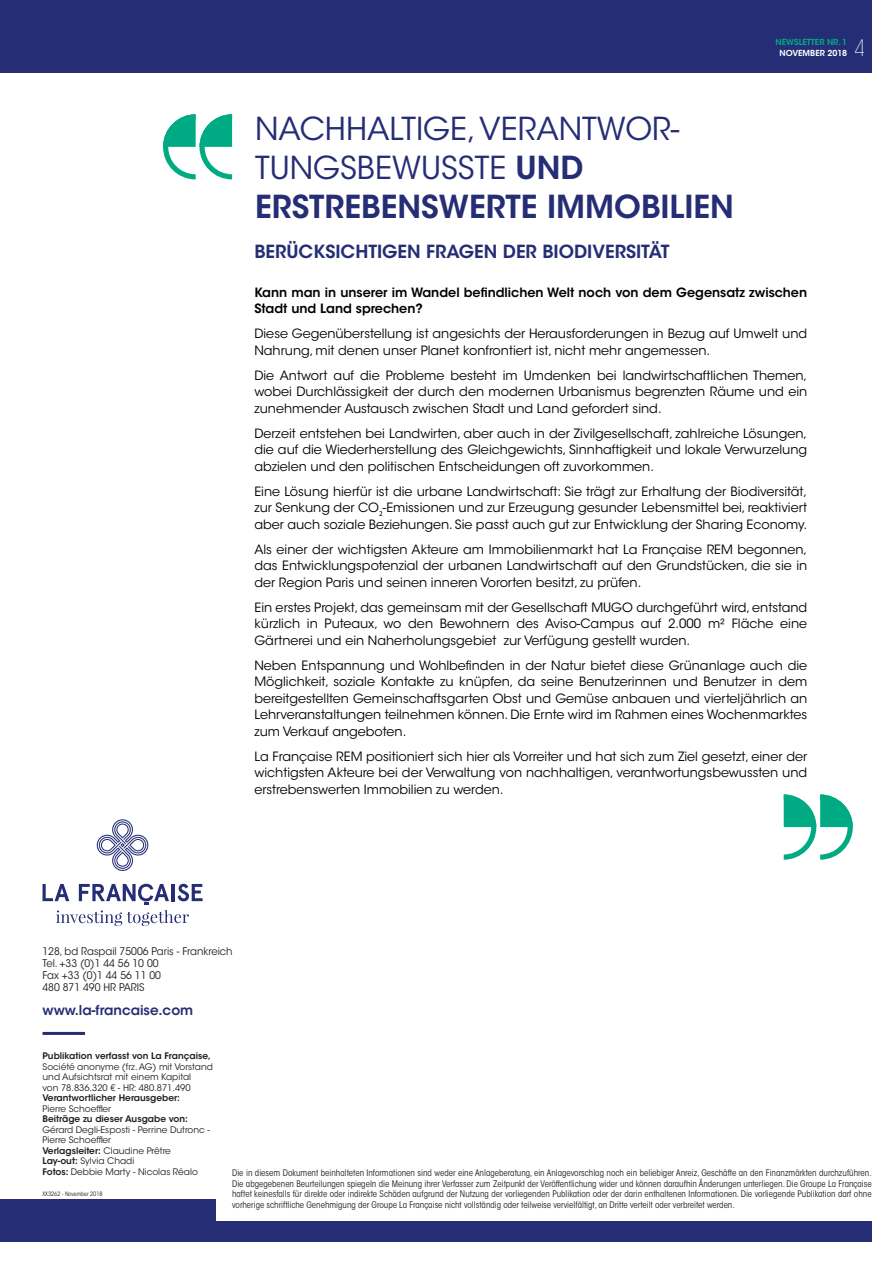
<style>
.page{position:relative;width:893px;height:1263px;background:#fff}
.page>*{position:absolute;margin:0;border:0;box-sizing:border-box;transform-origin:0 0}
.t1{font:31.5px/39px "ITC Avant Garde Std";color:#252e75}
.t2{font:200 condensed 22.5px "ITC Avant Garde Std";color:#fff}
.t3{font:600 18px "ITC Avant Garde Std";color:#252e75}
.t4{font:600 13.5px "ITC Avant Garde Std";color:#252e75}
.t5{font:12.75px/16.5px "ITC Avant Garde Std";color:#000001;text-align:justify}
.t6{font:600 12.75px/16.5px "ITC Avant Garde Std";color:#000001}
.t7{font:10.5px/12px "ITC Avant Garde Std";color:#231f20;scale:.96 1}
.t8{font:condensed 9px/10.5px "ITC Avant Garde Std";color:#231f20;text-align:justify}
.t9{font:9px/10.5px "ITC Avant Garde Std";color:#231f20}
.t10{font:600 9px "ITC Avant Garde Std";color:#231f20}
.t11{font:600 8.25px "ITC Avant Garde Std";color:#00ab84}
.t12{font:600 8.25px "ITC Avant Garde Std";color:#fff}
.t13{font:condensed 6px "ITC Avant Garde Std";color:#231f20}
.s1{font-weight:600}
</style>
<div class="page">
<div style="left:0;top:0;width:872px;height:72px;background:#252e75"></div>
<div style="left:0;top:1199px;width:872px;height:43px;background:#252e75"></div>
<div style="left:217px;top:1189px;width:676px;height:31px;background:#fff"></div>
<svg style="left:43px;top:884px;width:160px;height:42px"></svg>
<svg style="left:97px;top:819px;width:51px;height:52px"></svg>
<hr style="left:43px;top:1032px;width:42px;height:3px;background:#252e75">
<svg style="left:163px;top:114px;width:69px;height:65px"></svg>
<svg style="left:784px;top:794px;width:69px;height:66px"></svg>
<h1 class="t1" style="left:255px;top:110px;width:480px">NACHHALTIGE, VERANTWOR-<br>TUNGSBEWUSSTE <span class="s1">UND<br>ERSTREBENSWERTE IMMOBILIEN</span></h1>
<h3 class="t3" style="left:254px;top:240px;width:417px">BERÜCKSICHTIGEN FRAGEN DER BIODIVERSITÄT</h3>
<p class="t11" style="left:775px;top:37px;width:73px">NEWSLETTER NR. 1</p>
<p class="t12" style="left:779px;top:48px;width:69px">NOVEMBER 2018</p>
<h2 class="t2" style="left:854px;top:35px;width:13px">4</h2>
<p class="t6" style="left:254px;top:284px;width:554px">Kann man in unserer im Wandel befindlichen Welt noch von dem Gegensatz zwischen<br>Stadt und Land sprechen?</p>
<p class="t5" style="left:254px;top:325px;width:554px">Diese Gegenüberstellung ist angesichts der Herausforderungen in Bezug auf Umwelt und<br>Nahrung, mit denen unser Planet konfrontiert ist, nicht mehr angemessen.</p>
<p class="t5" style="left:254px;top:367px;width:554px">Die Antwort auf die Probleme besteht im Umdenken bei landwirtschaftlichen Themen, wobei Durchlässigkeit der durch den modernen Urbanismus begrenzten Räume und ein zunehmender Austausch zwischen Stadt und Land gefordert sind.</p>
<p class="t5" style="left:254px;top:425px;width:554px">Derzeit entstehen bei Landwirten, aber auch in der Zivilgesellschaft, zahlreiche Lösungen, die auf die Wiederherstellung des Gleichgewichts, Sinnhaftigkeit und lokale Verwurzelung abzielen und den politischen Entscheidungen oft zuvorkommen.</p>
<p class="t5" style="left:254px;top:483px;width:554px">Eine Lösung hierfür ist die urbane Landwirtschaft: Sie trägt zur Erhaltung der Biodiversität, zur Senkung der CO<sub>2</sub>-Emissionen und zur Erzeugung gesunder Lebensmittel bei, reaktiviert aber auch soziale Beziehungen. Sie passt auch gut zur Entwicklung der Sharing Economy.</p>
<p class="t5" style="left:254px;top:541px;width:554px">Als einer der wichtigsten Akteure am Immobilienmarkt hat La Française REM begonnen, das Entwicklungspotenzial der urbanen Landwirtschaft auf den Grundstücken, die sie in der Region Paris und seinen inneren Vororten besitzt, zu prüfen.</p>
<p class="t5" style="left:254px;top:599px;width:554px">Ein erstes Projekt, das gemeinsam mit der Gesellschaft MUGO durchgeführt wird, entstand kürzlich in Puteaux, wo den Bewohnern des Aviso-Campus auf 2.000 m² Fläche eine Gärtnerei und ein Naherholungsgebiet zur Verfügung gestellt wurden.</p>
<p class="t5" style="left:254px;top:657px;width:554px">Neben Entspannung und Wohlbefinden in der Natur bietet diese Grünanlage auch die Möglichkeit, soziale Kontakte zu knüpfen, da seine Benutzerinnen und Benutzer in dem bereitgestellten Gemeinschaftsgarten Obst und Gemüse anbauen und vierteljährlich an Lehrveranstaltungen teilnehmen können. Die Ernte wird im Rahmen eines Wochenmarktes zum Verkauf angeboten.</p>
<p class="t5" style="left:254px;top:748px;width:554px">La Française REM positioniert sich hier als Vorreiter und hat sich zum Ziel gesetzt, einer der wichtigsten Akteure bei der Verwaltung von nachhaltigen, verantwortungsbewussten und erstrebenswerten Immobilien zu werden.</p>
<p class="t7" style="left:43px;top:945px;width:200px">128, bd Raspail 75006 Paris - Frankreich<br>Tel. +33 (0)1 44 56 10 00<br>Fax +33 (0)1 44 56 11 00<br>480 871 490 HR PARIS</p>
<p class="t4" style="left:43px;top:1001px;width:152px">www.la-francaise.com</p>
<p class="t10" style="left:43px;top:1050px;width:170px">Publikation verfasst von La Française,</p>
<p class="t9" style="left:43px;top:1061px;width:172px">Société anonyme (frz. AG) mit Vorstand und Aufsichtsrat mit einem Kapital<br>von 78.836.320 € - HR: 480.871.490</p>
<p class="t10" style="left:43px;top:1092px;width:139px">Verantwortlicher Herausgeber:</p>
<p class="t9" style="left:43px;top:1103px;width:70px">Pierre Schoeffler</p>
<p class="t10" style="left:43px;top:1113px;width:147px">Beiträge zu dieser Ausgabe von:</p>
<p class="t9" style="left:43px;top:1124px;width:169px">Gérard Degli-Esposti - Perrine Dutronc -<br>Pierre Schoeffler<br><span class="s1">Verlagsleiter:</span> Claudine Prêtre<br><span class="s1">Lay-out:</span> Sylvia Chadi<br><span class="s1">Fotos:</span> Debbie Marty - Nicolas Réalo</p>
<p class="t13" style="left:43px;top:1190px;width:62px">XX3262 - November 2018</p>
<p class="t8" style="left:232px;top:1168px;width:641px">Die in diesem Dokument beinhalteten Informationen sind weder eine Anlageberatung, ein Anlagevorschlag noch ein beliebiger Anreiz, Geschäfte an den Finanzmärkten durchzuführen.<br>Die abgegebenen Beurteilungen spiegeln die Meinung ihrer Verfasser zum Zeitpunkt der Veröffentlichung wider und können daraufhin Änderungen unterliegen. Die Groupe La Française haftet keinesfalls für direkte oder indirekte Schäden aufgrund der Nutzung der vorliegenden Publikation oder der darin enthaltenen Informationen. Die vorliegende Publikation darf ohne vorherige schriftliche Genehmigung der Groupe La Française nicht vollständig oder teilweise vervielfältigt, an Dritte verteilt oder verbreitet werden.</p>
</div>
